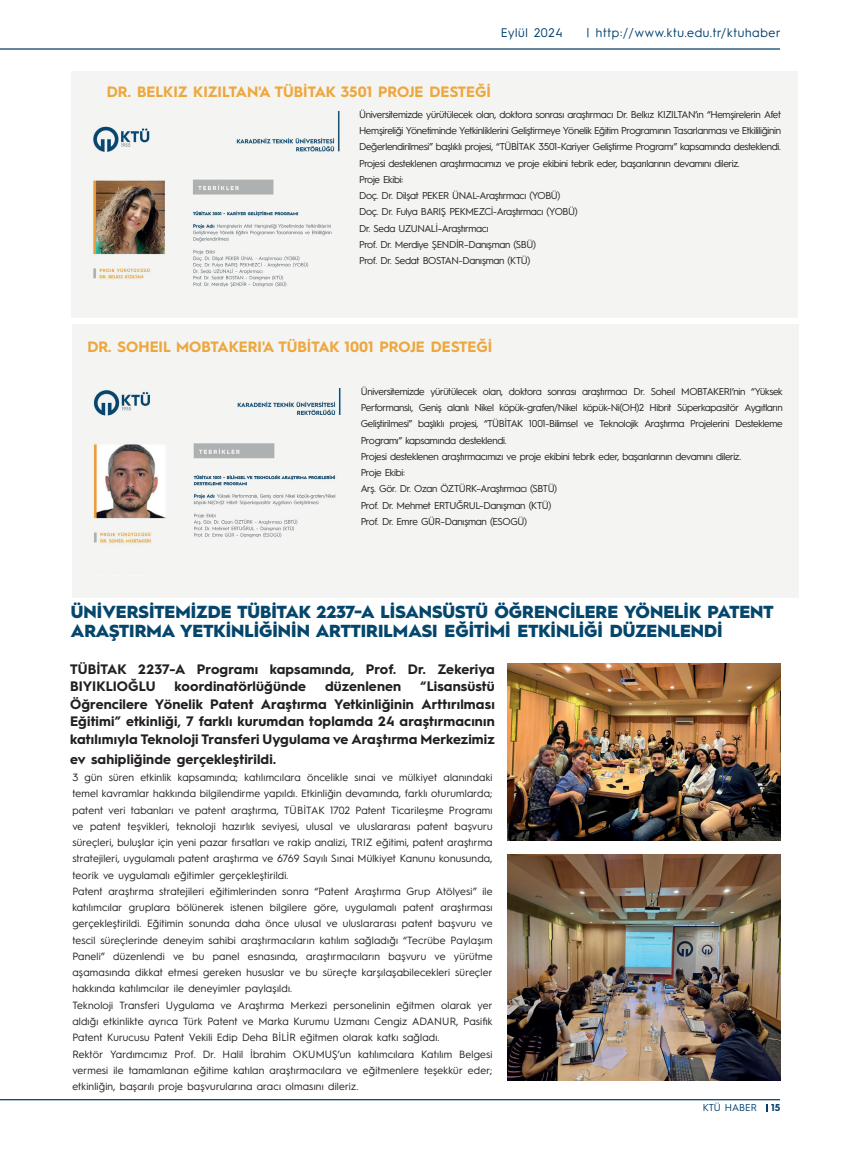
<style>
.page{position:relative;width:851px;height:1170px;background:#fff}
.page>*{position:absolute;margin:0;border:0;box-sizing:border-box;transform-origin:0 0}
.t1{font:900 17.5px/18.8px "Hurme Geometric Sans 1";color:#05466c}
.t2{font:700 15px "Hurme Geometric Sans 1";color:#eda73d}
.t3{font:700 13.75px/17.5px "Hurme Geometric Sans 1";letter-spacing:.01em;color:#231f20}
.t4{font:12.5px "Hurme Geometric Sans 1";letter-spacing:.05em;color:#00406d}
.t5{font:10.5px/16.2px "Hurme Geometric Sans 1";letter-spacing:.015em;color:#231f20}
.t6{font:10px/16.2px "Hurme Geometric Sans 1";letter-spacing:-.03em;color:#231f20}
.t7{font:10px "Hurme Geometric Sans 1";color:#00406d}
.t8{font:700 10px "Hurme Geometric Sans 1";color:#00406d}
</style>
<div class="page">
<hr style="left:0;top:48px;width:780px;height:2px;background:#00406d">
<hr style="left:0;top:1098px;width:780px;height:2px;background:#00406d">
<svg style="left:766px;top:1104px;width:2px;height:7px"></svg>
<img style="left:507px;top:663px;width:273px;height:177px">
<img style="left:507px;top:854px;width:273px;height:226px">
<div style="left:71px;top:71px;width:726px;height:247px;background:#f4f4f3"></div>
<div style="left:72px;top:324px;width:727px;height:273px;background:#f4f4f3"></div>
<img style="left:93px;top:111px;width:247px;height:176px">
<img style="left:93px;top:388px;width:248px;height:156px">
<p class="t4" style="left:501px;top:24px;width:63px">Eylül 2024</p>
<p class="t4" style="left:586px;top:24px;width:196px">| http://www.ktu.edu.tr/ktuhaber</p>
<h2 class="t2" style="left:107px;top:81px;width:385px">DR. BELKIZ KIZILTAN'A TÜBİTAK 3501 PROJE DESTEĞİ</h2>
<p class="t6" style="left:359px;top:106px;width:423px">Üniversitemizde yürütülecek olan, doktora sonrası araştırmacı Dr. Belkız KIZILTAN’ın “Hemşirelerin Afet Hemşireliği Yönetiminde Yetkinliklerini Geliştirmeye Yönelik Eğitim Programının Tasarlanması ve Etkililiğinin Değerlendirilmesi” başlıklı projesi, “TÜBİTAK 3501-Kariyer Geliştirme Programı” kapsamında desteklendi.<br>Projesi desteklenen araştırmacımızı ve proje ekibini tebrik eder, başarılarının devamını dileriz.<br>Proje Ekibi:<br>Doç. Dr. Dilşat PEKER ÜNAL-Araştırmacı (YOBÜ)<br>Doç. Dr. Fulya BARIŞ PEKMEZCİ-Araştırmacı (YOBÜ)<br>Dr. Seda UZUNALİ–Araştırmacı<br>Prof. Dr. Merdiye ŞENDİR–Danışman (SBÜ)<br>Prof. Dr. Sedat BOSTAN-Danışman (KTÜ)</p>
<h2 class="t2" style="left:87px;top:336px;width:406px">DR. SOHEIL MOBTAKERI'A TÜBİTAK 1001 PROJE DESTEĞİ</h2>
<p class="t6" style="left:360px;top:382px;width:423px">Üniversitemizde yürütülecek olan, doktora sonrası araştırmacı Dr. Soheıl MOBTAKERI’nin “Yüksek Performanslı, Geniş alanlı Nikel köpük-grafen/Nikel köpük-Ni(OH)2 Hibrit Süperkapasitör Aygıtların Geliştirilmesi” başlıklı projesi, “TÜBİTAK 1001-Bilimsel ve Teknolojik Araştırma Projelerini Destekleme Programı” kapsamında desteklendi.<br>Projesi desteklenen araştırmacımızı ve proje ekibini tebrik eder, başarılarının devamını dileriz.<br>Proje Ekibi:<br>Arş. Gör. Dr. Ozan ÖZTÜRK–Araştırmacı (SBTÜ)<br>Prof. Dr. Mehmet ERTUĞRUL–Danışman (KTÜ)<br>Prof. Dr. Emre GÜR–Danışman (ESOGÜ)</p>
<h1 class="t1" style="left:71px;top:602px;width:704px">ÜNİVERSİTEMİZDE TÜBİTAK 2237-A LİSANSÜSTÜ ÖĞRENCİLERE YÖNELİK PATENT<br>ARAŞTIRMA YETKİNLİĞİNİN ARTTIRILMASI EĞİTİMİ ETKİNLİĞİ DÜZENLENDİ</h1>
<h3 class="t3" style="left:70px;top:659px;width:426px">TÜBİTAK 2237-A Programı kapsamında, Prof. Dr. Zekeriya<br>BIYIKLIOĞLU</h3>
<h3 class="t3" style="left:70px;top:677px;width:426px;text-align:justify;text-indent:350px">“Lisansüstü Öğrencilere Yönelik Patent Araştırma Yetkinliğinin Arttırılması Eğitimi” etkinliği, 7 farklı kurumdan toplamda 24 araştırmacının katılımıyla Teknoloji Transferi Uygulama ve Araştırma Merkezimiz</h3>
<h3 class="t3" style="left:70px;top:749px;width:207px">ev sahipliğinde gerçekleştirildi.</h3>
<h3 class="t3" style="left:174px;top:677px;width:133px">koordinatörlüğünde</h3>
<h3 class="t3" style="left:325px;top:677px;width:78px">düzenlenen</h3>
<p class="t5" style="left:72px;top:768px;width:421px">3 gün süren etkinlik kapsamında; katılımcılara öncelikle sınai ve mülkiyet alanındaki temel kavramlar hakkında bilgilendirme yapıldı. Etkinliğin devamında, farklı oturumlarda; patent veri tabanları ve patent araştırma, TÜBİTAK 1702 Patent Ticarileşme Programı ve patent teşvikleri, teknoloji hazırlık seviyesi, ulusal ve uluslararası patent başvuru süreçleri, buluşlar için yeni pazar fırsatları ve rakip analizi, TRIZ eğitimi, patent araştırma stratejileri, uygulamalı patent araştırma ve 6769 Sayılı Sınai Mülkiyet Kanunu konusunda, teorik ve uygulamalı eğitimler gerçekleştirildi.<br>Patent araştırma stratejileri eğitimlerinden sonra “Patent Araştırma Grup Atölyesi” ile katılımcılar gruplara bölünerek istenen bilgilere göre, uygulamalı patent araştırması gerçekleştirildi. Eğitimin sonunda daha önce ulusal ve uluslararası patent başvuru ve tescil süreçlerinde deneyim sahibi araştırmacıların katılım sağladığı “Tecrübe Paylaşım Paneli” düzenlendi ve bu panel esnasında, araştırmacıların başvuru ve yürütme aşamasında dikkat etmesi gereken hususlar ve bu süreçte karşılaşabilecekleri süreçler hakkında katılımcılar ile deneyimler paylaşıldı.<br>Teknoloji Transferi Uygulama ve Araştırma Merkezi personelinin eğitmen olarak yer aldığı etkinlikte ayrıca Türk Patent ve Marka Kurumu Uzmanı Cengiz ADANUR, Pasifik Patent Kurucusu Patent Vekili Edip Deha BİLİR eğitmen olarak katkı sağladı.<br>Rektör Yardımcımız Prof. Dr. Halil İbrahim OKUMUŞ’un katılımcılara Katılım Belgesi vermesi ile tamamlanan eğitime katılan araştırmacılara ve eğitmenlere teşekkür eder; etkinliğin, başarılı proje başvurularına aracı olmasını dileriz.</p>
<p class="t7" style="left:702px;top:1100px;width:56px">KTÜ HABER</p>
<p class="t8" style="left:771px;top:1100px;width:11px">15</p>
</div>
